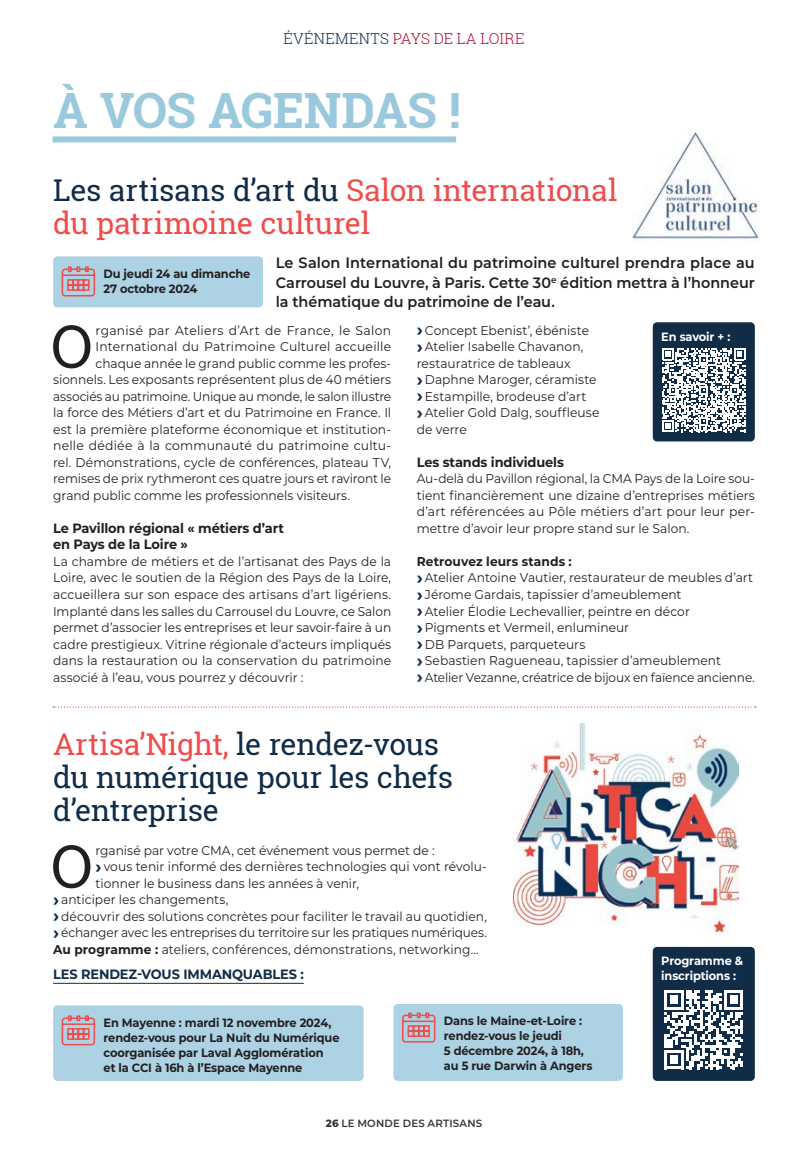
<style>
.page{position:relative;width:808px;height:1149px;background:#fff}
.page>*{position:absolute;margin:0;border:0;box-sizing:border-box;transform-origin:0 0}
.t1{font:59.1px "Roboto Slab";color:#231f20}
.t2{font:700 48.6px "Roboto Slab";letter-spacing:-.01em;color:#9ac8dd}
.t3{font:30px/33px "Roboto Slab";letter-spacing:-.015em;color:#102c47}
.t4{font:30px/33px "Roboto Slab";letter-spacing:-.005em;color:#ef4d4b}
.t5{font:600 15px/19.5px "Montserrat";color:#231f20;text-align:justify;scale:.96 1}
.t6{font:300 15px "Roboto Slab";letter-spacing:.015em;color:#b00630}
.t7{font:700 13.5px/16.5px "Montserrat";letter-spacing:-.01em;color:#231f20;scale:.96 1}
.t8{font:700 13.5px "Montserrat";letter-spacing:-.01em;color:#102c47;scale:.96 1}
.t9{font:12.75px/16.5px "Montserrat";color:#231f20;scale:.96 1}
.t10{font:12.75px/16.5px "Montserrat";color:#231f20;text-align:justify;scale:.95 1}
.t11{font:12.75px "Montserrat";color:#231f20}
.t12{font:12.75px "Montserrat";letter-spacing:.025em;color:#231f20}
.t13{font:700 12px/15px "Montserrat";letter-spacing:-.01em;color:#231f20;scale:.95 1}
.t14{font:700 12px/15px "Montserrat";letter-spacing:-.01em;color:#fff;scale:.95 1}
.t15{font:600 10.5px "Montserrat";letter-spacing:.02em;color:#363536}
.s1{color:#102c47}
.s2{font-weight:700;font-size:18px;color:#102c47}
.s3{font-weight:700}
.s4{color:#ef4d4b}
.s5{font-weight:800}
</style>
<div class="page">
<div style="left:653px;top:322px;width:102px;height:119px;background:#102c47;border-radius:4px"></div>
<svg style="left:662px;top:348px;width:84px;height:84px"></svg>
<img style="left:632px;top:130px;width:128px;height:111px">
<div style="left:653px;top:946px;width:102px;height:134px;background:#102c47;border-radius:4px"></div>
<svg style="left:664px;top:990px;width:79px;height:78px"></svg>
<div style="left:53px;top:256px;width:210px;height:51px;background:#acd2e4;border-radius:4px"></div>
<svg style="left:61px;top:266px;width:35px;height:31px"></svg>
<img style="left:514px;top:723px;width:225px;height:208px">
<div style="left:53px;top:1004px;width:311px;height:76px;background:#acd2e4;border-radius:4px"></div>
<svg style="left:61px;top:1015px;width:35px;height:30px"></svg>
<div style="left:393px;top:1003px;width:230px;height:77px;background:#acd2e4;border-radius:4px"></div>
<svg style="left:402px;top:1012px;width:34px;height:30px"></svg>
<hr style="left:53px;top:982px;width:251px;height:1px;background:#102c47">
<svg style="left:53px;top:706px;width:703px;height:1px"></svg>
<div style="left:56px;top:136px;width:397px;height:6px;background:#9ac8dd"></div>
<p class="t6" style="left:283px;top:28px;width:242px"><span class="s1">ÉVÉNEMENTS</span> PAYS DE LA LOIRE</p>
<h2 class="t2" style="left:53px;top:77px;width:409px">À VOS AGENDAS !</h2>
<h3 class="t4" style="left:53px;top:173px;width:566px"><span class="s1">Les artisans d’art du</span> Salon international du patrimoine culturel</h3>
<p class="t5" style="left:276px;top:252px;width:501px">Le Salon International du patrimoine culturel prendra place au Carrousel du Louvre, à Paris. Cette 30<sup>e</sup> édition mettra à l’honneur la thématique du patrimoine de l’eau.</p>
<h1 class="t1" style="left:51px;top:306px;width:43px">O</h1>
<p class="t12" style="left:96px;top:321px;width:297px">rganisé par Ateliers d’Art de France, le Salon</p>
<p class="t13" style="left:103px;top:266px;width:156px">Du jeudi 24 au dimanche<br>27 octobre 2024</p>
<p class="t9" style="left:417px;top:321px;width:192px"><span class="s2">›</span> Concept Ebenist’, ébéniste<br><span class="s2">›</span> Atelier Isabelle Chavanon, restauratrice de tableaux<br><span class="s2">›</span> Daphne Maroger, céramiste <span class="s2">›</span>Estampille, brodeuse d’art<br><span class="s2">›</span> Atelier Gold Dalg, souffleuse de verre</p>
<p class="t7" style="left:417px;top:453px;width:155px">Les stands individuels</p>
<p class="t10" style="left:417px;top:470px;width:357px">Au-delà du Pavillon régional, la CMA Pays de la Loire sou&shy;tient financièrement une dizaine d’entreprises métiers d’art référencées au Pôle métiers d’art pour leur per&shy;mettre d’avoir leur propre stand sur le Salon.</p>
<p class="t9" style="left:417px;top:552px;width:354px"><span class="s3">Retrouvez leurs stands :<br></span><span class="s2">›</span> Atelier Antoine Vautier, restaurateur de meubles d’art <span class="s2">›</span> Jérome Gardais, tapissier d’ameublement<br><span class="s2">›</span> Atelier Élodie Lechevallier, peintre en décor<br><span class="s2">›</span> Pigments et Vermeil, enlumineur<br><span class="s2">›</span> DB Parquets, parqueteurs<br><span class="s2">›</span> Sebastien Ragueneau, tapissier d’ameublement<br><span class="s2">›</span> Atelier Vezanne, créatrice de bijoux en faïence ancienne.</p>
<p class="t14" style="left:661px;top:328px;width:74px">En savoir + :</p>
<p class="t11" style="left:96px;top:338px;width:297px">International du Patrimoine Culturel accueille</p>
<p class="t9" style="left:96px;top:354px;width:309px">chaque année le grand public comme les profes-</p>
<p class="t9" style="left:53px;top:371px;width:354px">sionnels. Les exposants représentent plus de 40 métiers</p>
<p class="t10" style="left:53px;top:387px;width:357px">associés au patrimoine. Unique au monde, le salon illustre</p>
<p class="t9" style="left:53px;top:404px;width:354px">la force des Métiers d’art et du Patrimoine en France. Il</p>
<p class="t9" style="left:53px;top:420px;width:354px">est la première plateforme économique et institution-</p>
<p class="t11" style="left:53px;top:437px;width:340px">nelle dédiée à la communauté du patrimoine cultu-</p>
<p class="t11" style="left:53px;top:453px;width:339px">rel. Démonstrations, cycle de conférences, plateau TV,</p>
<p class="t10" style="left:53px;top:470px;width:357px">remises de prix rythmeront ces quatre jours et raviront le</p>
<p class="t9" style="left:53px;top:486px;width:311px">grand public comme les professionnels visiteurs.</p>
<p class="t7" style="left:53px;top:519px;width:242px">Le Pavillon régional « métiers d’art en Pays de la Loire »</p>
<p class="t9" style="left:53px;top:552px;width:354px;text-align:justify">La chambre de métiers et de l’artisanat des Pays de la Loire, avec le soutien de la Région des Pays de la Loire, accueillera sur son espace des artisans d’art ligériens.<br>Implanté dans les salles du Carrousel du Louvre, ce Salon permet d’associer les entreprises et leur savoir-faire à un cadre prestigieux. Vitrine régionale d’acteurs impliqués dans la restauration ou la conservation du patrimoine associé à l’eau, vous pourrez y découvrir :</p>
<h3 class="t3" style="left:53px;top:726px;width:401px"><span class="s4">Artisa’Night,</span> le rendez-vous du numérique pour les chefs d’entreprise</h3>
<h1 class="t1" style="left:51px;top:825px;width:43px">O</h1>
<p class="t9" style="left:96px;top:841px;width:355px">rganisé par votre CMA, cet événement vous permet de :</p>
<p class="t9" style="left:96px;top:857px;width:409px"><span class="s2">›</span> vous tenir informé des dernières technologies qui vont révolu-</p>
<p class="t9" style="left:96px;top:874px;width:276px">tionner le business dans les années à venir,</p>
<p class="t9" style="left:53px;top:890px;width:184px"><span class="s2">›</span> anticiper les changements,</p>
<p class="t9" style="left:53px;top:907px;width:453px"><span class="s2">›</span>découvrir des solutions concrètes pour faciliter le travail au quotidien,</p>
<p class="t10" style="left:53px;top:923px;width:458px"><span class="s2">›</span> échanger avec les entreprises du territoire sur les pratiques numériques.</p>
<p class="t9" style="left:53px;top:940px;width:445px"><span class="s3">Au programme :</span> ateliers, conférences, démonstrations, networking…</p>
<p class="t8" style="left:53px;top:963px;width:263px">LES RENDEZ-VOUS IMMANQUABLES :</p>
<p class="t13" style="left:103px;top:1014px;width:250px">En Mayenne : mardi 12 novembre 2024, rendez-vous pour La Nuit du Numérique coorganisée par Laval Agglomération<br>et la CCI à 16h à l’Espace Mayenne</p>
<p class="t13" style="left:444px;top:1011px;width:158px">Dans le Maine-et-Loire : rendez-vous le jeudi<br>5 décembre 2024, à 18h, au 5 rue Darwin à Angers</p>
<p class="t15" style="left:326px;top:1115px;width:158px"><span class="s5">26</span> LE MONDE DES ARTISANS</p>
<p class="t14" style="left:661px;top:952px;width:88px">Programme &amp; inscriptions :</p>
</div>
